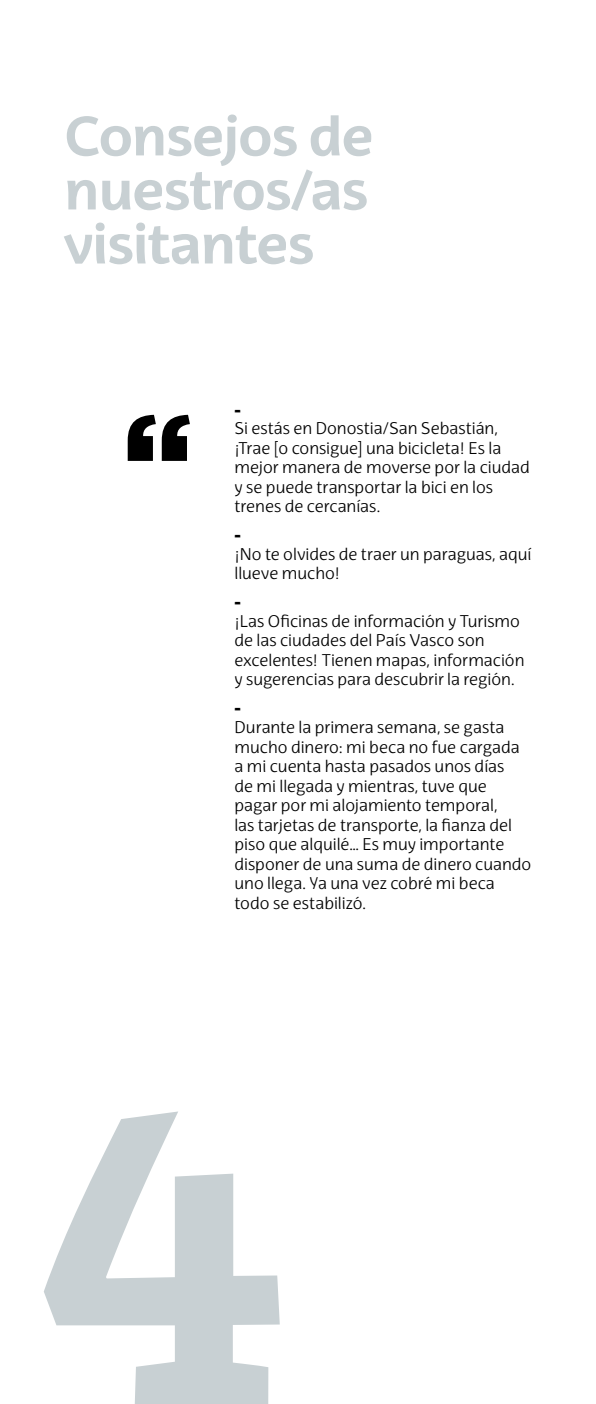
<style>
.page{position:relative;width:596px;height:1404px;background:#fff}
.page>*{position:absolute;margin:0;border:0;box-sizing:border-box;transform-origin:0 0}
.t1{font:700 54px/54px "EHU Sans";letter-spacing:-.025em;color:#c8d0d3;text-align:justify}
.t2{font:300 16.5px/19.5px "EHU Sans";color:#000}
.t3{font:900 16.5px "EHU Sans";color:#000}
</style>
<div class="page">
<svg style="left:128px;top:415px;width:28px;height:46px"></svg>
<svg style="left:162px;top:415px;width:28px;height:46px"></svg>
<svg style="left:44px;top:1111px;width:235px;height:292px"></svg>
<h1 class="t1" style="left:64px;top:108px;width:311px">Consejos de nuestros/as visitantes</h1>
<p class="t3" style="left:234px;top:398px;width:8px">-</p>
<p class="t2" style="left:234px;top:418px;width:296px">Si estás en Donostia/San Sebastián, ¡Trae [o consigue] una bicicleta! Es la mejor manera de moverse por la ciudad y se puede transportar la bici en los trenes de cercanías.</p>
<p class="t3" style="left:234px;top:523px;width:8px">-</p>
<p class="t2" style="left:234px;top:544px;width:298px">¡No te olvides de traer un paraguas, aquí llueve mucho!</p>
<p class="t3" style="left:234px;top:590px;width:8px">-</p>
<p class="t2" style="left:234px;top:611px;width:291px">¡Las Oficinas de información y Turismo de las ciudades del País Vasco son excelentes! Tienen mapas, información y sugerencias para descubrir la región.</p>
<p class="t3" style="left:234px;top:696px;width:8px">-</p>
<p class="t2" style="left:234px;top:717px;width:298px">Durante la primera semana, se gasta mucho dinero: mi beca no fue cargada a mi cuenta hasta pasados unos días<br>de mi llegada y mientras, tuve que pagar por mi alojamiento temporal,<br>las tarjetas de transporte, la fianza del piso que alquilé… Es muy importante disponer de una suma de dinero cuando uno llega. Ya una vez cobré mi beca todo se estabilizó.</p>
</div>
